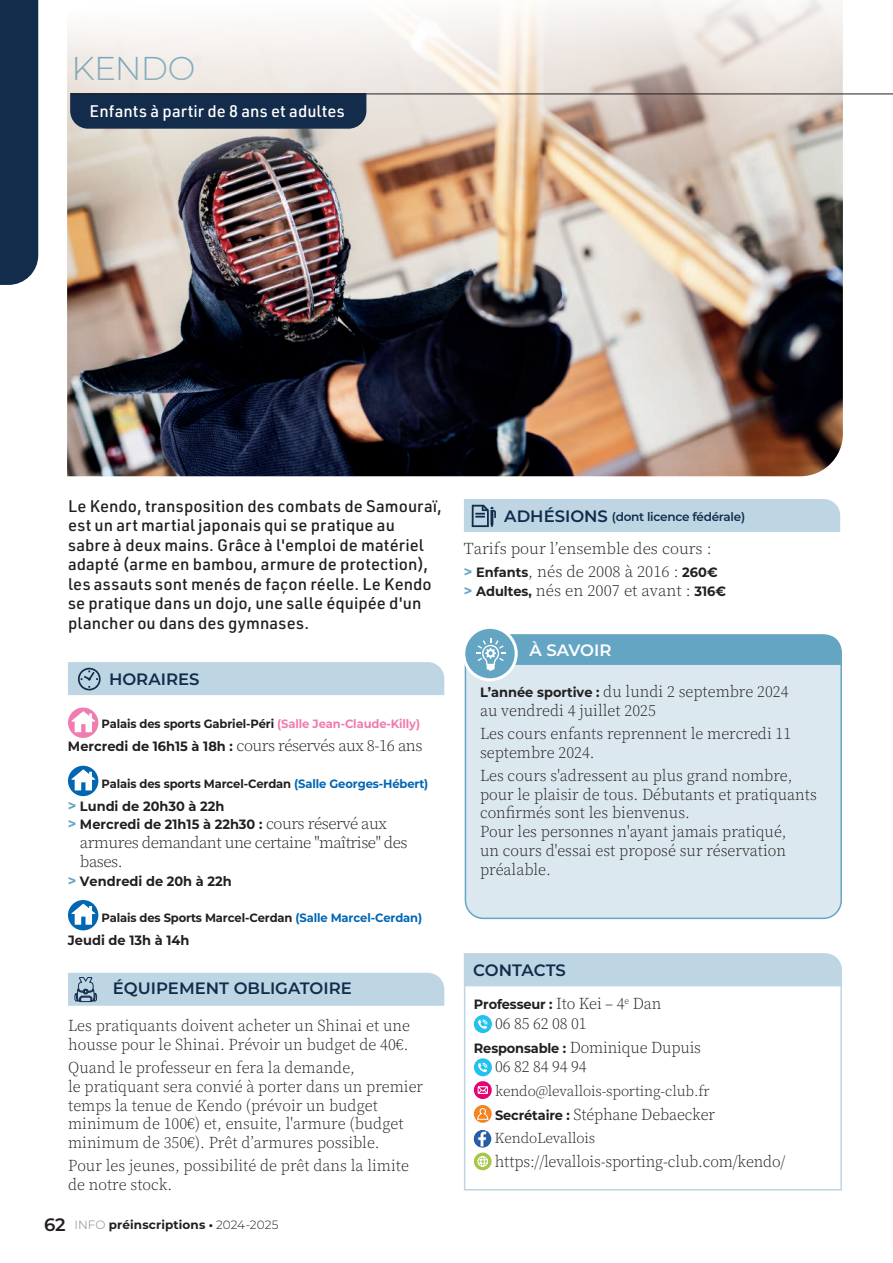
<style>
.page{position:relative;width:893px;height:1263px;background:#fff}
.page>*{position:absolute;margin:0;border:0;box-sizing:border-box;transform-origin:0 0}
.t1{font:300 33px "Montserrat";letter-spacing:-.02em;color:#64a5c4}
.t2{font:300 16.5px/18.8px "Source Serif 4";color:#231f20;scale:.96 1}
.t3{font:500 16.5px/19.5px "URWDIN";letter-spacing:.005em;color:#231f20}
.t4{font:300 16.5px/18.8px "Source Serif 4";letter-spacing:-.03em;color:#231f20}
.t5{font:300 16.5px/23px "Source Serif 4";color:#231f20}
.t6{font:600 16.5px "Montserrat";color:#132c4b}
.t7{font:500 16.5px "URWDIN";letter-spacing:.005em;color:#fff}
.t8{font:600 16.5px "Montserrat";color:#fff}
.t9{font:300 15px "Source Serif 4";letter-spacing:-.01em;color:#231f20}
.t10{font:700 13.5px/18.8px "Montserrat";color:#231f20;scale:.96 1}
.t11{font:700 12px "Montserrat";letter-spacing:-.01em;color:#231f20;scale:.96 1}
.t12{font:700 12px "Montserrat";letter-spacing:.01em;color:#231f20}
.t13{font:600 12px "Montserrat";letter-spacing:-.02em;color:#132c4b}
.s1{color:#f17cb0}
.s2{font-family:"Montserrat";font-weight:700;font-size:13.5px}
.s3{color:#0166b3}
.s4{font-size:15px;color:#64a5c4}
.s5{font-family:"Source Serif 4";font-weight:300;font-size:16.5px}
.s6{font-weight:600;font-size:18px}
.s7{font-weight:300;color:#808285}
.s8{font-weight:300}
.s9{font-size:16.5px}
.s10{font-family:"Montserrat";font-weight:700;font-size:15px;color:#64a5c4}
</style>
<div class="page">
<div style="left:0;top:0;width:38px;height:285px;background:#132c4b"></div>
<div style="left:464px;top:499px;width:376px;height:33px;background:#bed5e4"></div>
<div style="left:465px;top:635px;width:376px;height:283px;background:#dce8f0;border-radius:18px"></div>
<div style="left:465px;top:634px;width:377px;height:285px;border:2px solid #64a5c4;border-radius:18px"></div>
<svg style="left:464px;top:627px;width:52px;height:53px"></svg>
<div style="left:462px;top:626px;width:56px;height:55px;border:3px solid #fff;border-radius:50%"></div>
<svg style="left:465px;top:635px;width:376px;height:36px"></svg>
<div style="left:68px;top:973px;width:376px;height:33px;background:#bed5e4"></div>
<svg style="left:463px;top:954px;width:379px;height:237px"></svg>
<div style="left:464px;top:953px;width:378px;height:33px;background:#bed5e4"></div>
<img style="left:67px;top:0;width:776px;height:476px">
<div style="left:70px;top:93px;width:296px;height:36px;background:#132c4b"></div>
<div style="left:68px;top:662px;width:376px;height:33px;background:#bed5e4"></div>
<svg style="left:68px;top:707px;width:30px;height:31px"></svg>
<svg style="left:71px;top:711px;width:24px;height:21px"></svg>
<svg style="left:68px;top:766px;width:30px;height:30px"></svg>
<svg style="left:71px;top:769px;width:24px;height:21px"></svg>
<div style="left:68px;top:900px;width:30px;height:30px;background:#0166b3;border-radius:50%"></div>
<svg style="left:71px;top:903px;width:24px;height:22px"></svg>
<hr style="left:71px;top:94px;width:822px;height:1px;background:#231f20">
<h1 class="t1" style="left:71px;top:46px;width:126px">KENDO</h1>
<p class="t7" style="left:90px;top:100px;width:257px">Enfants à partir de 8 ans et adultes</p>
<p class="t3" style="left:68px;top:496px;width:375px">Le Kendo, transposition des combats de Samouraï, est un art martial japonais qui se pratique au<br>sabre à deux mains. Grâce à l'emploi de matériel adapté (arme en bambou, armure de protection), les assauts sont menés de façon réelle. Le Kendo se pratique dans un dojo, une salle équipée d'un plancher ou dans des gymnases.</p>
<p class="t6" style="left:109px;top:668px;width:92px">HORAIRES</p>
<p class="t11" style="left:101px;top:715px;width:334px">Palais des sports Gabriel-Péri <span class="s1">(Salle Jean-Claude-Killy)</span></p>
<p class="t4" style="left:68px;top:737px;width:356px"><span class="s2">Mercredi de 16h15 à 18h :</span> cours réservés aux 8-16 ans</p>
<p class="t11" style="left:101px;top:775px;width:342px">Palais des sports Marcel-Cerdan <span class="s3">(Salle Georges-Hébert)</span></p>
<p class="t10" style="left:68px;top:796px;width:334px"><span class="s4">&gt;</span> Lundi de 20h30 à 22h<br><span class="s4">&gt;</span> Mercredi de 21h15 à 22h30 : <span class="s5">cours réservé aux</span></p>
<p class="t4" style="left:80px;top:833px;width:329px">armures demandant une certaine "maîtrise" des bases.</p>
<p class="t10" style="left:68px;top:871px;width:172px"><span class="s4">&gt;</span> Vendredi de 20h à 22h</p>
<p class="t11" style="left:101px;top:909px;width:336px">Palais des Sports Marcel-Cerdan <span class="s3">(Salle Marcel-Cerdan)</span></p>
<p class="t10" style="left:68px;top:930px;width:128px">Jeudi de 13h à 14h</p>
<p class="t6" style="left:113px;top:977px;width:240px">ÉQUIPEMENT OBLIGATOIRE</p>
<p class="t2" style="left:68px;top:1017px;width:358px">Les pratiquants doivent acheter un Shinai et une housse pour le Shinai. Prévoir un budget de 40€.</p>
<p class="t2" style="left:68px;top:1058px;width:371px">Quand le professeur en fera la demande,<br>le pratiquant sera convié à porter dans un premier temps la tenue de Kendo (prévoir un budget minimum de 100€) et, ensuite, l'armure (budget minimum de 350€). Prêt d’armures possible.</p>
<p class="t2" style="left:68px;top:1156px;width:357px">Pour les jeunes, possibilité de prêt dans la limite de notre stock.</p>
<p class="t12" style="left:44px;top:1216px;width:236px"><span class="s6">62</span> <span class="s7">INFO</span> préinscriptions • <span class="s8">2024-2025</span></p>
<p class="t13" style="left:504px;top:508px;width:242px"><span class="s9">ADHÉSIONS</span> (dont licence fédérale)</p>
<p class="t5" style="left:464px;top:537px;width:255px">Tarifs pour l’ensemble des cours : <span class="s10">&gt;</span> <span class="s2">Enfants</span>, nés de 2008 à 2016 : <span class="s2">260€</span></p>
<p class="t5" style="left:464px;top:579px;width:264px"><span class="s10">&gt;</span> <span class="s2">Adultes,</span> nés en 2007 et avant : <span class="s2">316€</span></p>
<p class="t8" style="left:529px;top:639px;width:83px">À SAVOIR</p>
<p class="t2" style="left:480px;top:683px;width:323px"><span class="s2">L’année sportive :</span> du lundi 2 septembre 2024 au vendredi 4 juillet 2025</p>
<p class="t2" style="left:480px;top:724px;width:326px">Les cours enfants reprennent le mercredi 11 septembre 2024.</p>
<p class="t2" style="left:480px;top:766px;width:352px">Les cours s'adressent au plus grand nombre, pour le plaisir de tous. Débutants et pratiquants confirmés sont les bienvenus.<br>Pour les personnes n'ayant jamais pratiqué,<br>un cours d'essai est proposé sur réservation préalable.</p>
<p class="t6" style="left:473px;top:958px;width:94px">CONTACTS</p>
<p class="t10" style="left:474px;top:994px;width:197px">Professeur : <span class="s5">Ito Kei – 4</span><sup>e</sup> <span class="s5">Dan</span></p>
<p class="t2" style="left:474px;top:1011px;width:238px;line-height:23.7px;text-indent:21px">06 85 62 08 01<br><span class="s2">Responsable :</span> Dominique Dupuis</p>
<p class="t2" style="left:495px;top:1057px;width:97px">06 82 84 94 94</p>
<p class="t9" style="left:495px;top:1081px;width:216px">kendo@levallois-sporting-club.fr</p>
<p class="t2" style="left:495px;top:1105px;width:231px"><span class="s2">Secrétaire :</span> Stéphane Debaecker</p>
<p class="t9" style="left:495px;top:1129px;width:102px">KendoLevallois</p>
<p class="t2" style="left:495px;top:1152px;width:304px">https://levallois-sporting-club.com/kendo/</p>
</div>
